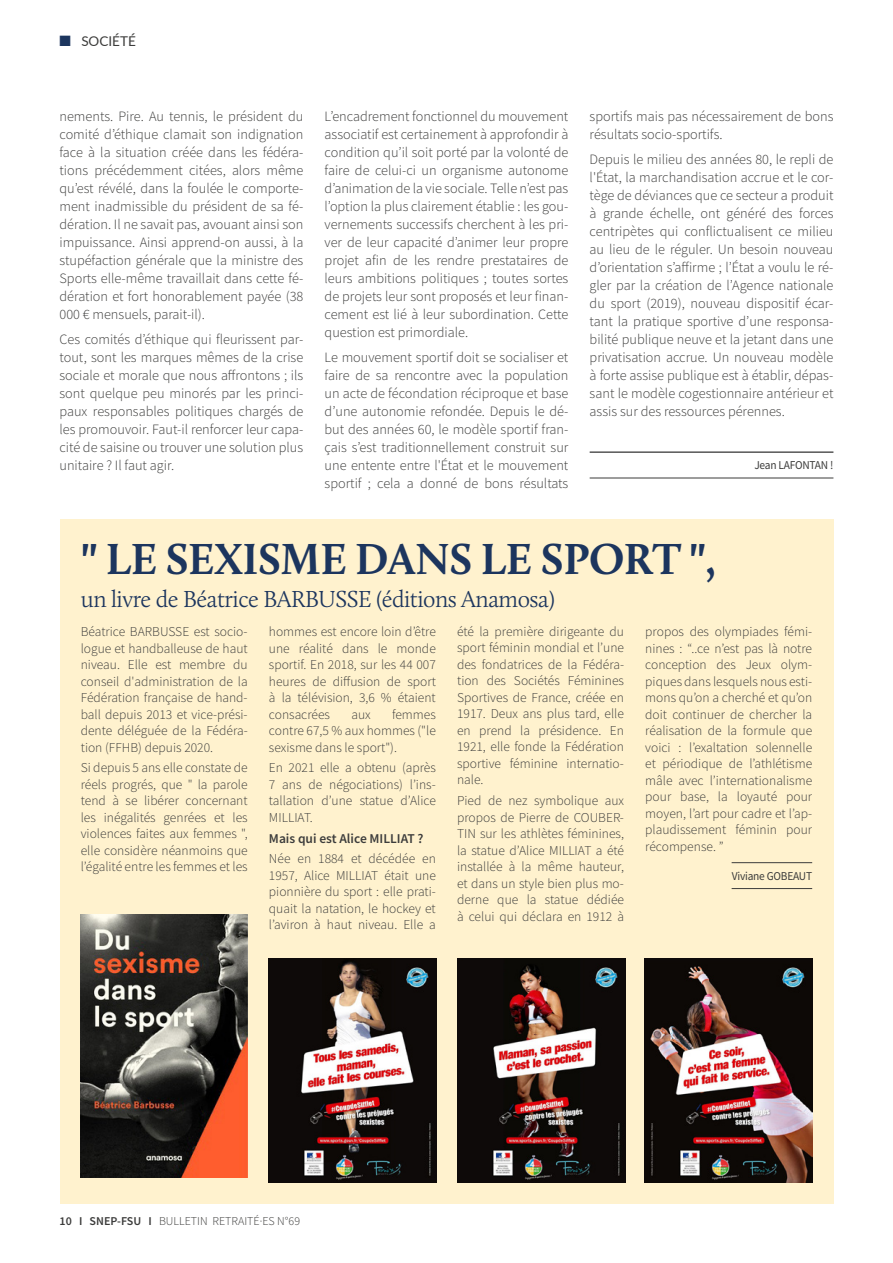
<style>
.page{position:relative;width:893px;height:1263px;background:#fff}
.page>*{position:absolute;margin:0;border:0;box-sizing:border-box;transform-origin:0 0}
.t1{font:700 45px "Calluna";letter-spacing:-.005em;color:#1c355e}
.t2{font:300 24px "Calluna";letter-spacing:-.02em;color:#1c355e}
.t3{font:300 14.25px/18px "Source Sans Pro";color:#3c3c3b;text-align:justify}
.t4{font:300 13.5px/16.5px "Source Sans Pro";color:#3c3c3b;text-align:justify}
.t5{font:600 13.5px "Source Sans Pro";color:#3c3c3b}
.t6{font:13.5px "Lato";color:#3c3c3b}
.t7{font:300 12px "Source Sans Pro";color:#3c3c3b}
.t8{font:12px "Source Sans Pro";letter-spacing:-.02em;color:#3c3c3b;scale:.95 1}
.s1{color:#1c355e}
.s2{font-weight:600}
</style>
<div class="page">
<hr style="left:590px;top:452px;width:243px;height:1px;background:#000">
<hr style="left:590px;top:478px;width:243px;height:1px;background:#3c3c3b">
<div style="left:60px;top:519px;width:773px;height:684px;background:#fff2ce"></div>
<hr style="left:732px;top:862px;width:80px;height:1px;background:#3c3c3b">
<hr style="left:732px;top:888px;width:80px;height:1px;background:#3c3c3b">
<img style="left:81px;top:914px;width:167px;height:263px">
<img style="left:269px;top:958px;width:168px;height:224px">
<img style="left:457px;top:958px;width:168px;height:224px">
<img style="left:644px;top:958px;width:168px;height:224px">
<p class="t6" style="left:60px;top:32px;width:78px"><span class="s1">■</span> SOCIÉTÉ</p>
<p class="t3" style="left:60px;top:108px;width:245px">nements. Pire. Au tennis, le président du comité d’éthique clamait son indignation face à la situation créée dans les fédéra&shy;tions précédemment citées, alors même qu’est révélé, dans la foulée le comporte&shy;ment inadmissible du président de sa fé&shy;dération. Il ne savait pas, avouant ainsi son impuissance. Ainsi apprend-on aussi, à la stupéfaction générale que la ministre des Sports elle-même travaillait dans cette fé&shy;dération et fort honorablement payée (38<br>000 € mensuels, parait-il).</p>
<p class="t3" style="left:60px;top:330px;width:245px">Ces comités d’éthique qui fleurissent par&shy;tout, sont les marques mêmes de la crise sociale et morale que nous affrontons ; ils sont quelque peu minorés par les princi&shy;paux responsables politiques chargés de les promouvoir. Faut-il renforcer leur capa&shy;cité de saisine ou trouver une solution plus unitaire ? Il faut agir.</p>
<p class="t3" style="left:325px;top:107px;width:245px">L’encadrement fonctionnel du mouvement associatif est certainement à approfondir à condition qu’il soit porté par la volonté de faire de celui-ci un organisme autonome d’animation de la vie sociale. Telle n’est pas l’option la plus clairement établie : les gou&shy;vernements successifs cherchent à les pri&shy;ver de leur capacité d’animer leur propre projet afin de les rendre prestataires de leurs ambitions politiques ; toutes sortes de projets leur sont proposés et leur finan&shy;cement est lié à leur subordination. Cette question est primordiale.</p>
<p class="t3" style="left:325px;top:348px;width:245px">Le mouvement sportif doit se socialiser et faire de sa rencontre avec la population un acte de fécondation réciproque et base d’une autonomie refondée. Depuis le dé&shy;but des années 60, le modèle sportif fran&shy;çais s’est traditionnellement construit sur une entente entre l'État et le mouvement sportif ; cela a donné de bons résultats</p>
<p class="t3" style="left:590px;top:108px;width:245px">sportifs mais pas nécessairement de bons résultats socio-sportifs.</p>
<p class="t3" style="left:590px;top:150px;width:245px">Depuis le milieu des années 80, le repli de l'État, la marchandisation accrue et le cor&shy;tège de déviances que ce secteur a produit à grande échelle, ont généré des forces centripètes qui conflictualisent ce milieu au lieu de le réguler. Un besoin nouveau d’orientation s’affirme ; l’État a voulu le ré&shy;gler par la création de l’Agence nationale du sport (2019), nouveau dispositif écar&shy;tant la pratique sportive d’une responsa&shy;bilité publique neuve et la jetant dans une privatisation accrue. Un nouveau modèle à forte assise publique est à établir, dépas&shy;sant le modèle cogestionnaire antérieur et assis sur des ressources pérennes.</p>
<p class="t8" style="left:754px;top:458px;width:85px">Jean LAFONTAN !</p>
<h1 class="t1" style="left:81px;top:531px;width:637px">" LE SEXISME DANS LE SPORT ",</h1>
<h2 class="t2" style="left:81px;top:584px;width:476px">un livre de Béatrice BARBUSSE (éditions Anamosa)</h2>
<p class="t4" style="left:81px;top:623px;width:168px">Béatrice BARBUSSE est socio&shy;logue et handballeuse de haut niveau. Elle est membre du conseil d'administration de la Fédération française de hand&shy;ball depuis 2013 et vice-prési&shy;dente déléguée de la Fédéra&shy;tion (FFHB) depuis 2020.</p>
<p class="t4" style="left:81px;top:760px;width:168px">Si depuis 5 ans elle constate de réels progrés, que " la parole tend à se libérer concernant les inégalités genrées et les violences faites aux femmes ", elle considère néanmoins que l’égalité entre les femmes et les</p>
<p class="t4" style="left:457px;top:623px;width:168px">été la première dirigeante du sport féminin mondial et l’une des fondatrices de la Fédéra&shy;tion des Sociétés Féminines Sportives de France, créée en 1917. Deux ans plus tard, elle en prend la présidence. En 1921, elle fonde la Fédération sportive féminine internatio&shy;nale.</p>
<p class="t4" style="left:457px;top:792px;width:168px">Pied de nez symbolique aux propos de Pierre de COUBER-TIN sur les athlètes féminines, la statue d’Alice MILLIAT a été installée à la même hauteur, et dans un style bien plus mo&shy;derne que la statue dédiée à celui qui déclara en 1912 à</p>
<p class="t4" style="left:645px;top:623px;width:168px">propos des olympiades fémi&shy;nines : “..ce n’est pas là notre conception des Jeux olym&shy;piques dans lesquels nous esti&shy;mons qu’on a cherché et qu’on doit continuer de chercher la réalisation de la formule que voici : l’exaltation solennelle et périodique de l’athlétisme mâle avec l’internationalisme pour base, la loyauté pour moyen, l’art pour cadre et l’ap&shy;plaudissement féminin pour récompense. ”</p>
<p class="t8" style="left:732px;top:868px;width:86px">Viviane GOBEAUT</p>
<p class="t4" style="left:269px;top:623px;width:168px">hommes est encore loin d’être une réalité dans le monde sportif. En 2018, sur les 44 007 heures de diffusion de sport à la télévision, 3,6 % étaient consacrées</p>
<p class="t4" style="left:269px;top:706px;width:168px;text-indent:123px">femmes contre 67,5 % aux hommes ("le sexisme dans le sport").</p>
<p class="t4" style="left:269px;top:759px;width:168px">En 2021 elle a obtenu (après 7 ans de négociations) l’ins&shy;tallation d’une statue d’Alice MILLIAT.</p>
<p class="t5" style="left:269px;top:829px;width:156px">Mais qui est Alice MILLIAT ?</p>
<p class="t4" style="left:269px;top:850px;width:168px">Née en 1884 et décédée en 1957, Alice MILLIAT était une pionnière du sport : elle prati&shy;quait la natation, le hockey et l’aviron à haut niveau. Elle a</p>
<p class="t4" style="left:351px;top:706px;width:21px">aux</p>
<p class="t7" style="left:60px;top:1214px;width:242px"><span class="s2">10 I SNEP-FSU I</span> BULLETIN RETRAITÉ·ES N°69</p>
</div>
